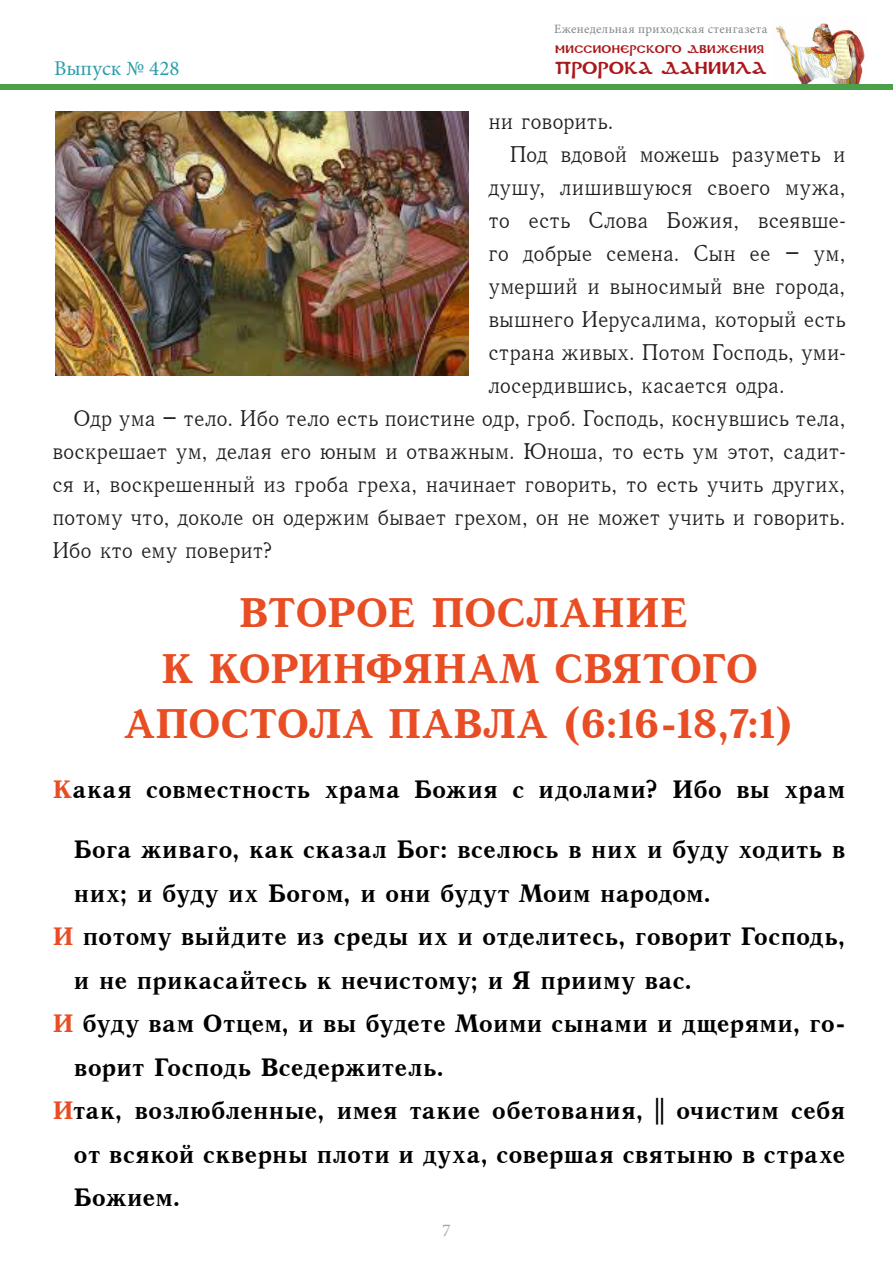
<style>
.page{position:relative;width:893px;height:1263px;background:#fff}
.page>*{position:absolute;margin:0;border:0;box-sizing:border-box;transform-origin:0 0}
._2__Основной_текст{font:42px "Quant Antiqua C Bold";letter-spacing:-.005em;color:#e84d24}
._2__Основной_текст-2{font:42px "Quant Antiqua C Bold";letter-spacing:.015em;color:#e84d24}
.Св_Писание__текст{font:25.5px/43.5px "Quant Antiqua C Bold";letter-spacing:-.01em;color:#000}
._2__Основной_текст-3{font:22.5px/33px "Quant Antiqua C";letter-spacing:-.005em;color:#231f20;text-align:justify}
.t1{font:21px "Minion Pro";color:#2e9daa}
.t2{font:18px "Minion Pro";color:#9fa9a4}
.t3{font:17.1px "DS Coptic";letter-spacing:.01em;color:#aa181b}
.t4{font:12.75px "Minion Pro";letter-spacing:.03em;color:#7f8885}
.t5{font:10.95px "DS Coptic";letter-spacing:.025em;color:#aa181b}
.s1{font-style:inherit}
.s2{color:#e84d24}
</style>
<div class="page">
<img style="left:776px;top:23px;width:89px;height:61px">
<div style="left:0;top:84px;width:893px;height:5px;background:#4aa14a"></div>
<img style="left:56px;top:111px;width:412px;height:264px">
<p class="t1" style="left:54px;top:54px;width:127px">Выпуск № 428</p>
<p class="t4" style="left:554px;top:21px;width:215px">Еженедельная приходская стенгазета</p>
<p class="t5" style="left:555px;top:42px;width:210px">Миссионерского движения</p>
<p class="t3" style="left:555px;top:57px;width:213px">ПРОРОКА ДАНИИЛА</p>
<p class="_2__Основной_текст-3" style="left:488px;top:105px;width:127px">ни говорить.</p>
<p class="_2__Основной_текст-3" style="left:488px;top:138px;width:359px;text-indent:21px">Под вдовой можешь разуметь и душу, лишившуюся своего мужа, то есть Слова Божия, всеявше&shy;го добрые семена. Сын ее – ум, умерший и выносимый вне города, вышнего Иерусалима, который есть страна живых. Потом Господь, уми&shy;лосердившись, касается одра.</p>
<p class="_2__Основной_текст-3" style="left:52px;top:402px;width:795px;text-indent:21px">Одр ума – тело. Ибо тело есть поистине одр, гроб. Господь, коснувшись тела, воскрешает ум, делая его юным и отважным. Юноша, то есть ум этот, садит&shy;ся и, воскрешенный из гроба греха, начинает говорить, то есть учить других, потому что, доколе он одержим бывает грехом, он не может учить и говорить.<br>Ибо кто ему поверит?</p>
<p class="_2__Основной_текст" style="left:239px;top:590px;width:451px">ВТОРОЕ ПОСЛАНИЕ</p>
<p class="_2__Основной_текст" style="left:161px;top:646px;width:599px">К КОРИНФЯНАМ СВЯТОГО</p>
<p class="_2__Основной_текст-2" style="left:125px;top:701px;width:671px">АПОСТОЛА ПАВЛА (<span class="s1">6:16-18,7:1)</span></p>
<p class="Св_Писание__текст" style="left:52px;top:768px;width:795px"><span class="s2">К</span>акая совместность храма Божия с идолами? Ибо вы храм</p>
<p class="Св_Писание__текст" style="left:74px;top:828px;width:773px">Бога живаго, как сказал Бог: вселюсь в них и буду ходить в них; и буду их Богом, и они будут Моим народом.</p>
<p class="Св_Писание__текст" style="left:74px;top:915px;width:773px;text-indent:-21px"><span class="s2">И</span> потому выйдите из среды их и отделитесь, говорит Господь, и не прикасайтесь к нечистому; и Я прииму вас.</p>
<p class="Св_Писание__текст" style="left:74px;top:1002px;width:773px;text-indent:-21px"><span class="s2">И</span> буду вам Отцем, и вы будете Моими сынами и дщерями, го&shy;ворит Господь Вседержитель.</p>
<p class="Св_Писание__текст" style="left:74px;top:1089px;width:773px;text-align:justify;text-indent:-21px"><span class="s2">И</span>так, возлюбленные, имея такие обетования, || очистим себя от всякой скверны плоти и духа, совершая святыню в страхе Божием.</p>
<p class="t2" style="left:442px;top:1218px;width:10px">7</p>
</div>
